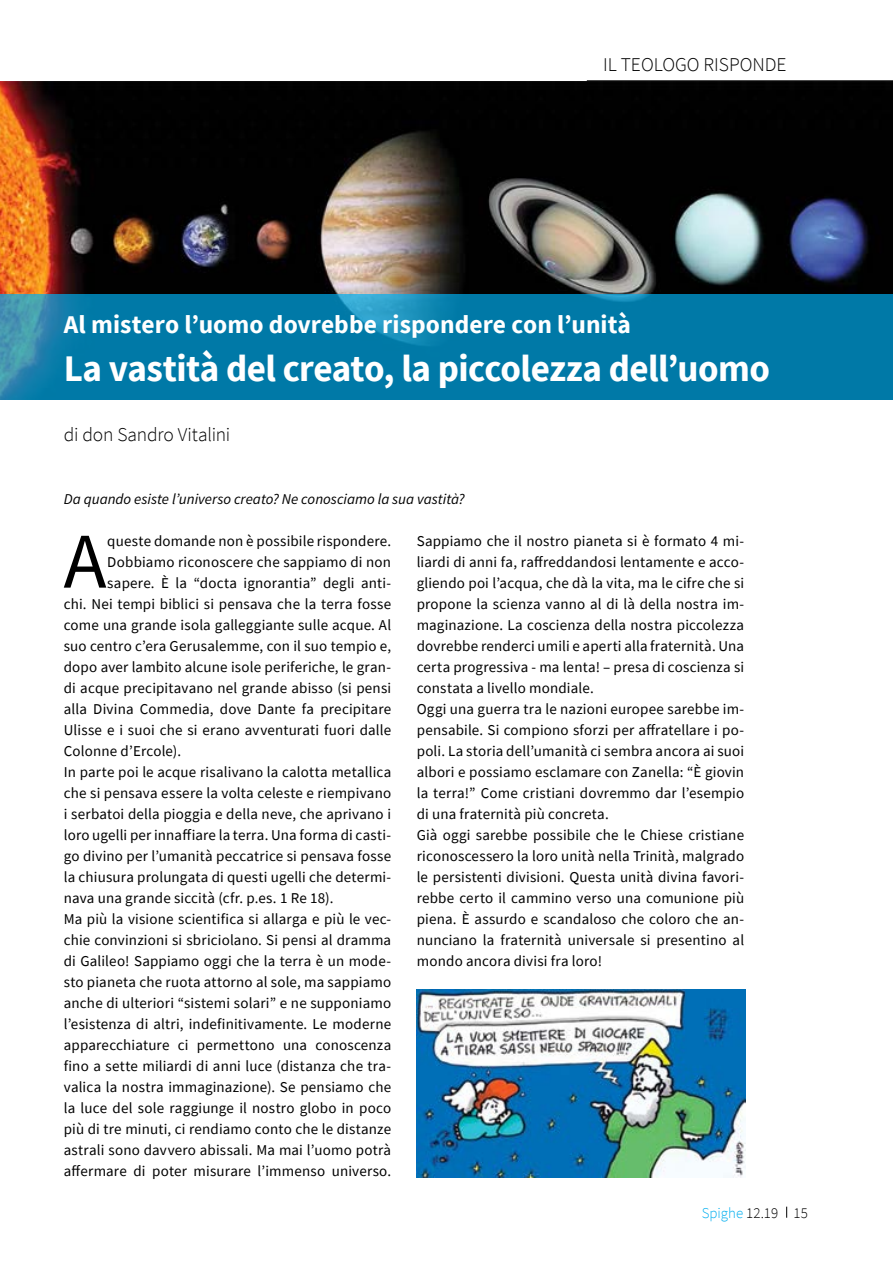
<style>
.page{position:relative;width:893px;height:1263px;background:#fff}
.page>*{position:absolute;margin:0;border:0;box-sizing:border-box;transform-origin:0 0}
.t1{font:79.05px "Source Sans Pro";color:#000}
.t2{font:700 37.5px "Source Sans Pro";letter-spacing:-.015em;color:#fff}
.t3{font:700 25.5px "Source Sans Pro";letter-spacing:.005em;color:#fff}
.t4{font:300 19.5px "Source Sans Pro";color:#000}
.t5{font:15px/21px "Source Sans Pro";letter-spacing:.01em;color:#000}
.t6{font:italic 15px "Source Sans Pro";color:#000}
.t7{font:300 15px "Source Sans Pro";letter-spacing:.005em;color:#000}
.s1{color:#00aeef}
</style>
<div class="page">
<img style="left:417px;top:989px;width:329px;height:189px">
<hr style="left:587px;top:80px;width:306px;height:1px;background:#000">
<img style="left:0;top:81px;width:893px;height:213px">
<svg style="left:0;top:294px;width:893px;height:105px;fill:#0079a7"></svg>
<h3 class="t4" style="left:603px;top:53px;width:185px">IL TEOLOGO RISPONDE</h3>
<h3 class="t3" style="left:64px;top:307px;width:569px">Al mistero l’uomo dovrebbe rispondere con l’unità</h3>
<h2 class="t2" style="left:64px;top:343px;width:708px">La vastità del creato, la piccolezza dell’uomo</h2>
<h3 class="t4" style="left:64px;top:422px;width:168px">di don Sandro Vitalini</h3>
<p class="t6" style="left:64px;top:489px;width:402px">Da quando esiste l’universo creato? Ne conosciamo la sua vastità?</p>
<h1 class="t1" style="left:64px;top:511px;width:44px">A</h1>
<p class="t5" style="left:107px;top:530px;width:285px">queste domande non è possibile rispondere.</p>
<p class="t5" style="left:107px;top:551px;width:285px">Dobbiamo riconoscere che sappiamo di non</p>
<p class="t5" style="left:107px;top:572px;width:285px">sapere. È la “docta ignorantia” degli anti-</p>
<p class="t5" style="left:64px;top:593px;width:329px">chi. Nei tempi biblici si pensava che la terra fosse</p>
<p class="t5" style="left:64px;top:614px;width:329px">come una grande isola galleggiante sulle acque. Al</p>
<p class="t5" style="left:64px;top:635px;width:329px">suo centro c’era Gerusalemme, con il suo tempio e,</p>
<p class="t5" style="left:64px;top:656px;width:329px">dopo aver lambito alcune isole periferiche, le gran-</p>
<p class="t5" style="left:64px;top:677px;width:329px">di acque precipitavano nel grande abisso (si pensi</p>
<p class="t5" style="left:64px;top:698px;width:329px">alla Divina Commedia, dove Dante fa precipitare</p>
<p class="t5" style="left:64px;top:719px;width:329px">Ulisse e i suoi che si erano avventurati fuori dalle</p>
<p class="t5" style="left:64px;top:740px;width:119px">Colonne d’Ercole).</p>
<p class="t5" style="left:64px;top:761px;width:329px">In parte poi le acque risalivano la calotta metallica</p>
<p class="t5" style="left:64px;top:782px;width:329px">che si pensava essere la volta celeste e riempivano</p>
<p class="t5" style="left:64px;top:803px;width:329px">i serbatoi della pioggia e della neve, che aprivano i</p>
<p class="t5" style="left:64px;top:824px;width:329px">loro ugelli per innaffiare la terra. Una forma di casti-</p>
<p class="t5" style="left:64px;top:845px;width:329px">go divino per l’umanità peccatrice si pensava fosse</p>
<p class="t5" style="left:64px;top:866px;width:329px">la chiusura prolungata di questi ugelli che determi-</p>
<p class="t5" style="left:64px;top:887px;width:271px">nava una grande siccità (cfr. p.es. 1 Re 18).</p>
<p class="t5" style="left:64px;top:908px;width:329px">Ma più la visione scientifica si allarga e più le vec-</p>
<p class="t5" style="left:64px;top:929px;width:329px">chie convinzioni si sbriciolano. Si pensi al dramma</p>
<p class="t5" style="left:64px;top:950px;width:329px">di Galileo! Sappiamo oggi che la terra è un mode-</p>
<p class="t5" style="left:64px;top:971px;width:329px">sto pianeta che ruota attorno al sole, ma sappiamo</p>
<p class="t5" style="left:64px;top:992px;width:329px">anche di ulteriori “sistemi solari” e ne supponiamo</p>
<p class="t5" style="left:64px;top:1013px;width:329px">l’esistenza di altri, indefinitivamente. Le moderne</p>
<p class="t5" style="left:64px;top:1034px;width:329px">apparecchiature ci permettono una conoscenza</p>
<p class="t5" style="left:64px;top:1055px;width:329px">fino a sette miliardi di anni luce (distanza che tra-</p>
<p class="t5" style="left:64px;top:1076px;width:329px">valica la nostra immaginazione). Se pensiamo che</p>
<p class="t5" style="left:64px;top:1097px;width:329px">la luce del sole raggiunge il nostro globo in poco</p>
<p class="t5" style="left:64px;top:1118px;width:329px">più di tre minuti, ci rendiamo conto che le distanze</p>
<p class="t5" style="left:64px;top:1139px;width:329px">astrali sono davvero abissali. Ma mai l’uomo potrà</p>
<p class="t5" style="left:64px;top:1160px;width:329px">affermare di poter misurare l’immenso universo.</p>
<p class="t5" style="left:417px;top:530px;width:329px">Sappiamo che il nostro pianeta si è formato 4 mi&shy;liardi di anni fa, raffreddandosi lentamente e acco&shy;gliendo poi l’acqua, che dà la vita, ma le cifre che si propone la scienza vanno al di là della nostra im&shy;maginazione. La coscienza della nostra piccolezza dovrebbe renderci umili e aperti alla fraternità. Una certa progressiva - ma lenta! – presa di coscienza si constata a livello mondiale.<br>Oggi una guerra tra le nazioni europee sarebbe im&shy;pensabile. Si compiono sforzi per affratellare i po&shy;poli. La storia dell’umanità ci sembra ancora ai suoi albori e possiamo esclamare con Zanella: “È giovin la terra!” Come cristiani dovremmo dar l’esempio di una fraternità più concreta.<br>Già oggi sarebbe possibile che le Chiese cristiane riconoscessero la loro unità nella Trinità, malgrado le persistenti divisioni. Questa unità divina favori&shy;rebbe certo il cammino verso una comunione più piena. È assurdo e scandaloso che coloro che an&shy;nunciano la fraternità universale si presentino al mondo ancora divisi fra loro!</p>
<p class="t7" style="left:702px;top:1204px;width:108px"><span class="s1">Spighe</span> 12.19 15</p>
</div>
